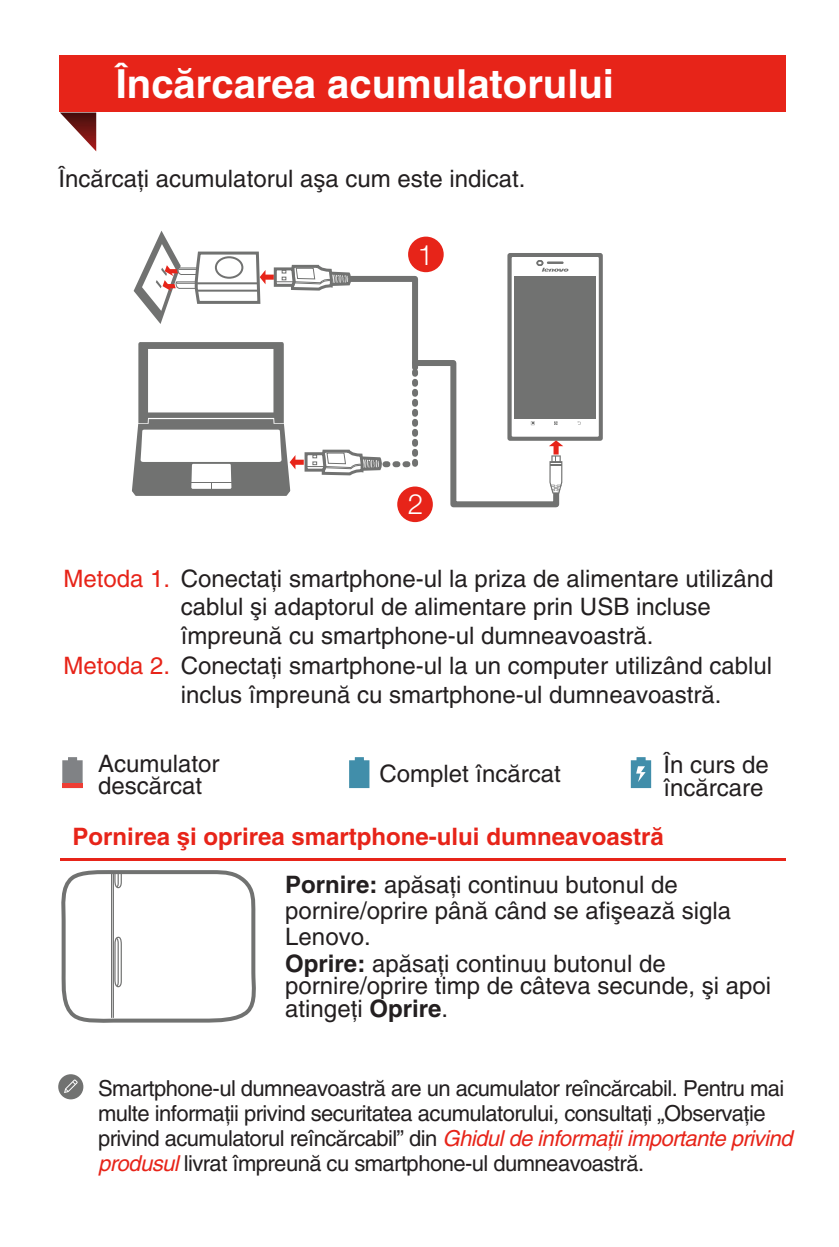
<style>
.page{position:relative;width:839px;height:1247px;background:#fff}
.page>*{position:absolute;margin:0;border:0;box-sizing:border-box;transform-origin:0 0}
.t1{font:700 40px "Helvetica CE";color:#fff}
.t2{font:300 28px "Helvetica Neue LT Std";color:#fff}
.t3{font:24px/22.8px "Helvetica CE";color:#231f20}
.t4{font:700 24px "Helvetica CE";color:#e72419}
.t5{font:22px/24.8px "Helvetica CE";letter-spacing:-.025em;color:#231f20}
.s1{color:#e72419}
.s2{font-weight:700}
.s3{font-style:italic;color:#e72419}
</style>
<div class="page">
<div style="left:58px;top:1074px;width:25px;height:25px;background:#717271;border-radius:50%"></div>
<svg style="left:64px;top:1079px;width:14px;height:14px"></svg>
<hr style="left:60px;top:858px;width:726px;height:2px;background:#e72419">
<svg style="left:60px;top:112px;width:36px;height:39px"></svg>
<div style="left:59px;top:55px;width:726px;height:57px;background:#e72419"></div>
<svg style="left:62px;top:757px;width:21px;height:26px"></svg>
<div style="left:62px;top:783px;width:21px;height:5px;background:#ee3e35"></div>
<svg style="left:630px;top:757px;width:21px;height:31px"></svg>
<svg style="left:349px;top:757px;width:20px;height:31px"></svg>
<div style="left:397px;top:486px;width:36px;height:36px;background:#e72419;border-radius:50%"></div>
<div style="left:507px;top:253px;width:95px;height:188px;border:4px solid #717271"></div>
<div style="left:510px;top:256px;width:90px;height:182px;border:1px solid #717271;border-radius:2px"></div>
<div style="left:514px;top:276px;width:81px;height:142px;background:#717271"></div>
<svg style="left:132px;top:231px;width:436px;height:279px"></svg>
<svg style="left:61px;top:870px;width:195px;height:153px"></svg>
<h1 class="t1" style="left:116px;top:60px;width:499px">Încărcarea acumulatorului</h1>
<p class="t3" style="left:58px;top:167px;width:468px">Încărcaţi acumulatorul aşa cum este indicat.</p>
<p class="t2" style="left:418px;top:238px;width:17px">1</p>
<p class="t2" style="left:408px;top:487px;width:17px">2</p>
<p class="t3" style="left:63px;top:567px;width:711px"><span class="s1">Metoda 1.</span> Conectaţi smartphone-ul la priza de alimentare utilizând</p>
<p class="t3" style="left:181px;top:595px;width:531px">cablul şi adaptorul de alimentare prin USB incluse</p>
<p class="t3" style="left:181px;top:624px;width:474px">împreună cu smartphone-ul dumneavoastră.</p>
<p class="t3" style="left:63px;top:654px;width:710px"><span class="s1">Metoda 2.</span> Conectaţi smartphone-ul la un computer utilizând cablul</p>
<p class="t3" style="left:181px;top:683px;width:542px">inclus împreună cu smartphone-ul dumneavoastră.</p>
<p class="t3" style="left:98px;top:752px;width:123px">Acumulator descărcat</p>
<p class="t3" style="left:379px;top:762px;width:183px">Complet încărcat</p>
<p class="t3" style="left:663px;top:753px;width:107px">În curs de încărcare</p>
<p class="t4" style="left:73px;top:822px;width:592px">Pornirea şi oprirea smartphone-ului dumneavoastră</p>
<p class="t3" style="left:285px;top:871px;width:447px;line-height:26.4px"><span class="s2">Pornire:</span> apăsaţi continuu butonul de pornire/oprire până când se afişează sigla<br>Lenovo.<br><span class="s2">Oprire:</span> apăsaţi continuu butonul de</p>
<p class="t3" style="left:285px;top:974px;width:487px">pornire/oprire timp de câteva secunde, şi apoi atingeţi <span class="s2">Oprire</span>.</p>
<p class="t5" style="left:98px;top:1076px;width:695px">Smartphone-ul dumneavoastră are un acumulator reîncărcabil. Pentru mai multe informaţii privind securitatea acumulatorului, consultaţi „Observaţie privind acumulatorul reîncărcabil” din <span class="s3">Ghidul de informaţii importante privind produsul</span> livrat împreună cu smartphone-ul dumneavoastră.</p>
</div>
